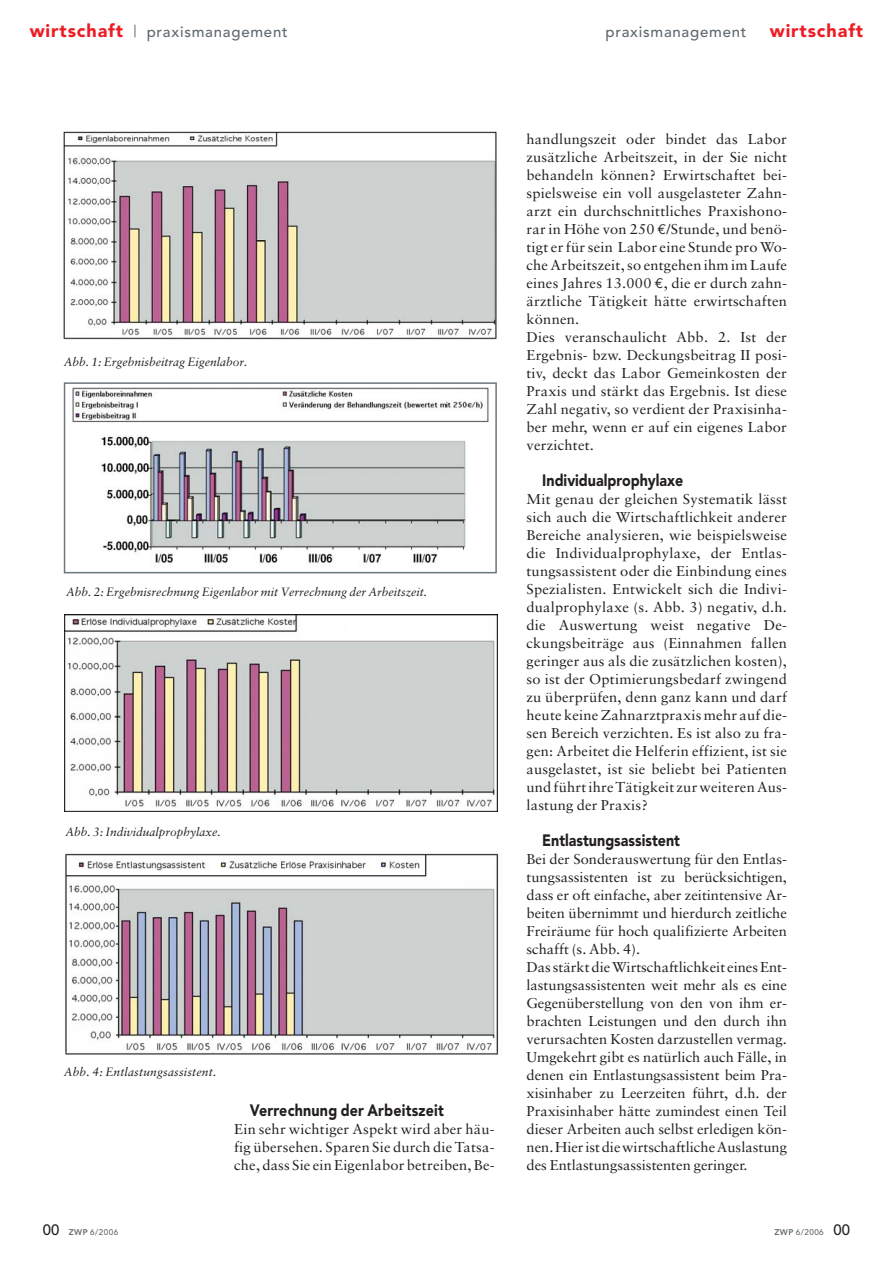
<style>
.page{position:relative;width:893px;height:1263px;background:#fff}
.page>*{position:absolute;margin:0;border:0;box-sizing:border-box;transform-origin:0 0}
.t1{font:900 18px "Avenir";letter-spacing:.05em;color:#ed1c24}
.t2{font:900 16.35px "Avenir";color:#231f20;scale:.87 1}
.t3{font:500 15px "Avenir";letter-spacing:.05em;color:#606970}
.t4{font:14.25px/18px "Sabon";letter-spacing:.015em;color:#231f20;text-align:justify}
.t5{font:italic 12px "Sabon";color:#231f20}
.t6{font:500 8.25px "Avenir";letter-spacing:.05em;color:#606970}
.s1{font-family:"Euro Mono"}
.s2{font-size:15px;color:#231f20}
.s3{font-weight:800}
</style>
<div class="page">
<svg style="left:135px;top:25px;width:1px;height:12px"></svg>
<img style="left:63px;top:131px;width:434px;height:209px">
<img style="left:65px;top:614px;width:433px;height:198px">
<img style="left:65px;top:853px;width:434px;height:202px">
<img style="left:72px;top:387px;width:417px;height:177px">
<div style="left:64px;top:382px;width:433px;height:191px;border:2px solid #6e777e"></div>
<p class="t1" style="left:30px;top:24px;width:95px">wirtschaft</p>
<p class="t3" style="left:147px;top:26px;width:142px">praxismanagement</p>
<p class="t3" style="left:605px;top:26px;width:142px">praxismanagement</p>
<p class="t1" style="left:770px;top:24px;width:95px">wirtschaft</p>
<p class="t5" style="left:64px;top:357px;width:185px">Abb. 1: Ergebnisbeitrag Eigenlabor.</p>
<p class="t5" style="left:66px;top:587px;width:362px">Abb. 2: Ergebnisrechnung Eigenlabor mit Verrechnung der Arbeitszeit.</p>
<p class="t5" style="left:65px;top:827px;width:157px">Abb. 3: Individualprophylaxe.</p>
<p class="t5" style="left:64px;top:1066px;width:154px">Abb. 4: Entlastungsassistent.</p>
<p class="t2" style="left:250px;top:1104px;width:225px">Verrechnung der Arbeitszeit</p>
<p class="t4" style="left:234px;top:1121px;width:262px">Ein sehr wichtiger Aspekt wird aber häu&shy;fig übersehen. Sparen Sie durch die Tatsa&shy;che, dass Sie ein Eigenlabor betreiben, Be-</p>
<p class="t4" style="left:526px;top:131px;width:262px;text-align:left">handlungszeit oder bindet das Labor zusätzliche Arbeitszeit, in der Sie nicht behandeln können? Erwirtschaftet bei&shy;spielsweise ein voll ausgelasteter Zahn&shy;arzt ein durchschnittliches Praxishono&shy;rar in Höhe von 250 <span class="s1">€</span>/Stunde, und benö&shy;tigt er für sein Labor eine Stunde pro Wo&shy;che Arbeitszeit, so entgehen ihm im Laufe eines Jahres 13.000 <span class="s1">€</span>, die er durch zahn&shy;ärztliche Tätigkeit hätte erwirtschaften können.<br>Dies veranschaulicht Abb. 2. Ist der Ergebnis- bzw. Deckungsbeitrag II posi&shy;tiv, deckt das Labor Gemeinkosten der Praxis und stärkt das Ergebnis. Ist diese Zahl negativ, so verdient der Praxisinha&shy;ber mehr, wenn er auf ein eigenes Labor verzichtet.</p>
<p class="t2" style="left:542px;top:474px;width:164px">Individualprophylaxe</p>
<p class="t4" style="left:526px;top:491px;width:262px">Mit genau der gleichen Systematik lässt sich auch die Wirtschaftlichkeit anderer Bereiche analysieren, wie beispielsweise die Individualprophylaxe, der Entlas&shy;tungsassistent oder die Einbindung eines Spezialisten. Entwickelt sich die Indivi&shy;dualprophylaxe (s. Abb. 3) negativ, d.h. die Auswertung weist negative De&shy;ckungsbeiträge aus (Einnahmen fallen geringer aus als die zusätzlichen kosten), so ist der Optimierungsbedarf zwingend zu überprüfen, denn ganz kann und darf heute keine Zahnarztpraxis mehr auf die&shy;sen Bereich verzichten. Es ist also zu fra&shy;gen: Arbeitet die Helferin effizient, ist sie ausgelastet, ist sie beliebt bei Patienten und führt ihre Tätigkeit zur weiteren Aus&shy;lastung der Praxis?</p>
<p class="t2" style="left:542px;top:834px;width:160px">Entlastungsassistent</p>
<p class="t4" style="left:526px;top:851px;width:262px;text-align:left">Bei der Sonderauswertung für den Entlas&shy;tungsassistenten ist zu berücksichtigen, dass er oft einfache, aber zeitintensive Ar&shy;beiten übernimmt und hierdurch zeitliche Freiräume für hoch qualifizierte Arbeiten schafft (s. Abb. 4).<br>Das stärkt die Wirtschaftlichkeit eines Ent&shy;lastungsassistenten weit mehr als es eine Gegenüberstellung von den von ihm er&shy;brachten Leistungen und den durch ihn verursachten Kosten darzustellen vermag.<br>Umgekehrt gibt es natürlich auch Fälle, in denen ein Entlastungsassistent beim Pra&shy;xisinhaber zu Leerzeiten führt, d.h. der Praxisinhaber hätte zumindest einen Teil dieser Arbeiten auch selbst erledigen kön&shy;nen. Hier ist die wirtschaftliche Auslastung des Entlastungsassistenten geringer.</p>
<p class="t6" style="left:43px;top:1228px;width:77px"><span class="s2">00</span> <span class="s3">ZWP</span> 6/2006</p>
<p class="t6" style="left:774px;top:1228px;width:77px"><span class="s3">ZWP</span> 6/2006 <span class="s2">00</span></p>
</div>
